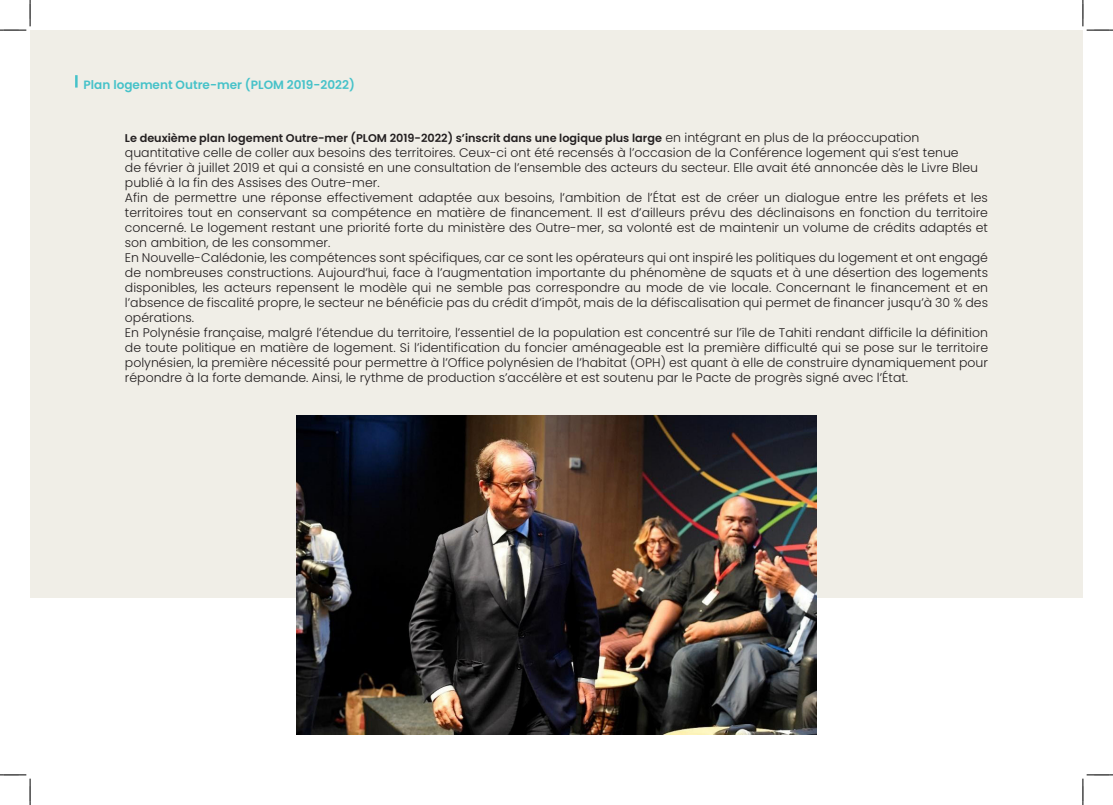
<style>
.page{position:relative;width:1113px;height:805px;background:#fff}
.page>*{position:absolute;margin:0;border:0;box-sizing:border-box;transform-origin:0 0}
.t1{font:300 12.5px/15px "Poppins";color:#231f20;text-align:justify}
.t2{font:600 12px "Poppins";color:#46c2c9}
.t3{font:600 11.25px "Poppins";color:#231f20}
.s1{font-weight:300;font-size:12.5px}
</style>
<div class="page">
<div style="left:30px;top:30px;width:1052px;height:567px;background:#f0eee7"></div>
<svg style="left:75px;top:75px;width:3px;height:12px"></svg>
<img style="left:296px;top:415px;width:521px;height:319px">
<svg style="left:0;top:0;width:31px;height:31px"></svg>
<svg style="left:0;top:774px;width:31px;height:30px"></svg>
<svg style="left:1082px;top:0;width:31px;height:31px"></svg>
<svg style="left:1082px;top:774px;width:31px;height:30px"></svg>
<p class="t2" style="left:84px;top:77px;width:273px">Plan logement Outre-mer (PLOM 2019-2022)</p>
<p class="t3" style="left:125px;top:131px;width:796px">Le deuxième plan logement Outre-mer (PLOM 2019-2022) s’inscrit dans une logique plus large <span class="s1">en intégrant en plus de la préoccupation</span></p>
<p class="t1" style="left:125px;top:145px;width:854px;text-align:left">quantitative celle de coller aux besoins des territoires. Ceux-ci ont été recensés à l’occasion de la Conférence logement qui s’est tenue<br>de février à juillet 2019 et qui a consisté en une consultation de l’ensemble des acteurs du secteur. Elle avait été annoncée dès le Livre Bleu publié à la fin des Assises des Outre-mer.</p>
<p class="t1" style="left:125px;top:190px;width:864px">Afin de permettre une réponse effectivement adaptée aux besoins, l’ambition de l’État est de créer un dialogue entre les préfets et les territoires tout en conservant sa compétence en matière de financement. Il est d’ailleurs prévu des déclinaisons en fonction du territoire concerné. Le logement restant une priorité forte du ministère des Outre-mer, sa volonté est de maintenir un volume de crédits adaptés et son ambition, de les consommer.</p>
<p class="t1" style="left:125px;top:250px;width:864px">En Nouvelle-Calédonie, les compétences sont spécifiques, car ce sont les opérateurs qui ont inspiré les politiques du logement et ont engagé de nombreuses constructions. Aujourd’hui, face à l’augmentation importante du phénomène de squats et à une désertion des logements disponibles, les acteurs repensent le modèle qui ne semble pas correspondre au mode de vie locale. Concernant le financement et en l’absence de fiscalité propre, le secteur ne bénéficie pas du crédit d’impôt, mais de la défiscalisation qui permet de financer jusqu’à 30 % des opérations.</p>
<p class="t1" style="left:125px;top:325px;width:864px">En Polynésie française, malgré l’étendue du territoire, l’essentiel de la population est concentré sur l’île de Tahiti rendant difficile la définition de toute politique en matière de logement. Si l’identification du foncier aménageable est la première difficulté qui se pose sur le territoire polynésien, la première nécessité pour permettre à l’Office polynésien de l’habitat (OPH) est quant à elle de construire dynamiquement pour répondre à la forte demande. Ainsi, le rythme de production s’accélère et est soutenu par le Pacte de progrès signé avec l’État.</p>
</div>
